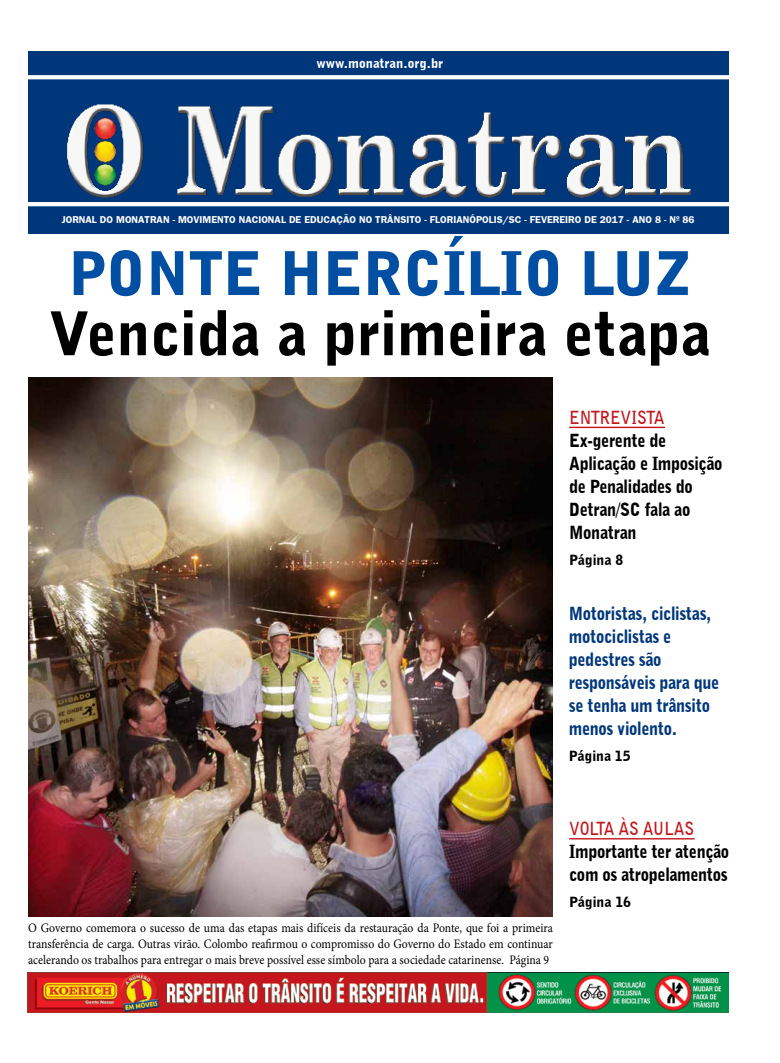
<style>
.page{position:relative;width:780px;height:1063px;background:#fff}
.page>*{position:absolute;margin:0;border:0;box-sizing:border-box;transform-origin:0 0}
.t1{font:900 60px "Bell Gothic BT";color:#000}
.t2{font:900 60px "Bell Gothic BT";color:#004fa3}
.t3{font:900 18px/23px "Bell Gothic BT";letter-spacing:-.02em;color:#000;scale:.9 1}
.t4{font:900 18px/23px "Bell Gothic BT";letter-spacing:-.02em;color:#00377b;scale:.9 1}
.t5{font:700 18px "Bell Gothic BT";letter-spacing:-.02em;color:#c4161c;scale:.9 1}
.t6{font:900 14px "Bell Gothic BT";color:#000}
.t7{font:13px/15.6px "Minion Pro";color:#000;text-align:justify;scale:.9 1}
.t8{font:900 13px "Bell Gothic BT";color:#fff}
.t9{font:700 10px "Frankfurt Gothic";color:#fff}
</style>
<div class="page">
<div style="left:28px;top:51px;width:700px;height:183px;background:#00377b"></div>
<hr style="left:569px;top:838px;width:125px;height:2px;background:#c4161c">
<img style="left:28px;top:79px;width:697px;height:119px">
<svg style="left:28px;top:75px;width:701px;height:4px;background:#f8f9fb"></svg>
<hr style="left:25px;top:202px;width:706px;height:4px;background:#fff">
<img style="left:28px;top:973px;width:700px;height:40px">
<img style="left:28px;top:377px;width:525px;height:539px">
<hr style="left:569px;top:427px;width:96px;height:1px;background:#c4161c">
<p class="t8" style="left:316px;top:55px;width:128px">www.monatran.org.br</p>
<p class="t9" style="left:62px;top:214px;width:634px">JORNAL DO MONATRAN - MOVIMENTO NACIONAL DE EDUCAÇÃO NO TRÂNSITO - FLORIANÓPOLIS/SC - FEVEREIRO DE 2017 - ANO 8 - Nº 86</p>
<h1 class="t2" style="left:68px;top:236px;width:624px">PONTE HERCÍLIO LUZ</h1>
<h1 class="t1" style="left:49px;top:296px;width:662px">Vencida a primeira etapa</h1>
<h2 class="t5" style="left:569px;top:405px;width:108px">ENTREVISTA</h2>
<h2 class="t3" style="left:569px;top:429px;width:172px">Ex-gerente de<br>Aplicação e Imposição de Penalidades do<br>Detran/SC fala ao<br>Monatran</h2>
<p class="t6" style="left:569px;top:551px;width:55px">Página 8</p>
<h2 class="t4" style="left:569px;top:602px;width:169px">Motoristas, ciclistas, motociclistas e pedestres são responsáveis para que se tenha um trânsito menos violento.</h2>
<p class="t6" style="left:569px;top:747px;width:63px">Página 15</p>
<p class="t7" style="left:28px;top:921px;width:584px">O Governo comemora o sucesso de uma das etapas mais difíceis da restauração da Ponte, que foi a primeira transferência de carga. Outras virão. Colombo reafirmou o compromisso do Governo do Estado em continuar acelerando os trabalhos para entregar o mais breve possível esse símbolo para a sociedade catarinense. Página 9</p>
<h2 class="t5" style="left:569px;top:817px;width:140px">VOLTA ÀS AULAS</h2>
<h2 class="t3" style="left:569px;top:840px;width:179px">Importante ter atenção com os atropelamentos</h2>
<p class="t6" style="left:569px;top:893px;width:63px">Página 16</p>
</div>
